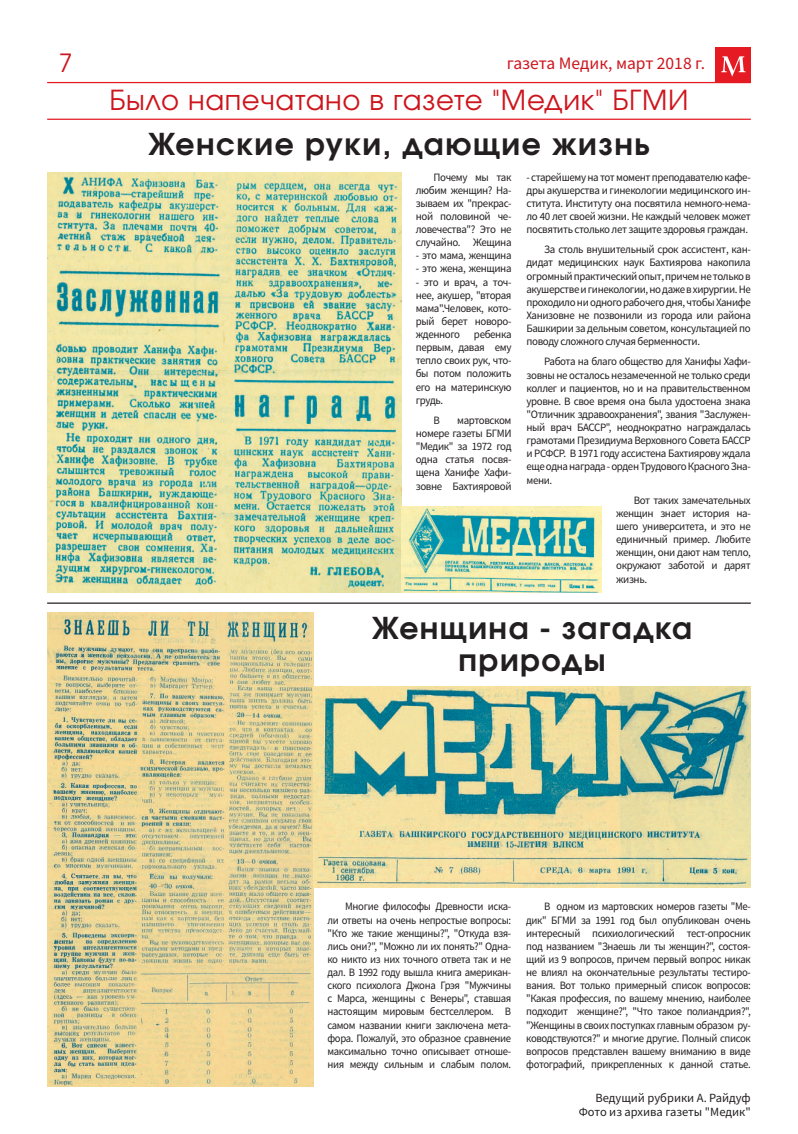
<style>
.page{position:relative;width:798px;height:1134px;background:#fff}
.page>*{position:absolute;margin:0;border:0;box-sizing:border-box;transform-origin:0 0}
.t1{font:700 30px/32.5px "Evolventa";letter-spacing:.05em;color:#231f20;text-align:center}
.t2{font:27.5px "Evolventa";letter-spacing:.025em;color:#cd151d}
.t3{font:25px "Evolventa";color:#cd151d}
.t4{font:17.5px "Source Sans Pro";color:#cd151d}
.t5{font:12.5px/13.1px "Source Sans Pro";color:#231f20;text-align:right}
.t6{font:11.25px/13.1px "Source Sans Pro";letter-spacing:-.035em;color:#231f20;text-align:justify}
.t7{font:11.25px/13.1px "Source Sans Pro";letter-spacing:-.035em;color:#231f20;text-align:justify;scale:.95 1}
</style>
<div class="page">
<div style="left:715px;top:47px;width:35px;height:36px;background:#e51a23"></div>
<svg style="left:721px;top:56px;width:24px;height:21px"></svg>
<hr style="left:47px;top:82px;width:703px;height:1px;background:#e51a23">
<hr style="left:47px;top:119px;width:703px;height:1px;background:#e51a23">
<hr style="left:47px;top:602px;width:703px;height:2px;background:#231f20">
<img style="left:47px;top:172px;width:354px;height:420px">
<img style="left:401px;top:506px;width:200px;height:86px">
<img style="left:47px;top:612px;width:266px;height:475px">
<img style="left:313px;top:687px;width:437px;height:201px">
<h3 class="t3" style="left:59px;top:48px;width:15px">7</h3>
<h3 class="t4" style="left:506px;top:52px;width:200px">газета Медик, март 2018 г.</h3>
<h2 class="t2" style="left:109px;top:83px;width:580px">Было напечатано в газете "Медик" БГМИ</h2>
<h1 class="t1" style="left:148px;top:128px;width:503px">Женские руки, дающие жизнь</h1>
<p class="t6" style="left:415px;top:170px;width:97px;text-indent:18px">Почему мы так любим женщин? На&shy;зываем их "прекрас&shy;ной половиной че&shy;ловечества"? Это не случайно. Жещина</p>
<p class="t6" style="left:415px;top:249px;width:97px">- это мама, женщина</p>
<p class="t6" style="left:415px;top:262px;width:97px">- это жена, женщина</p>
<p class="t6" style="left:415px;top:275px;width:97px">- это и врач, а точ&shy;нее, акушер, "вторая мама".Человек, кото&shy;рый берет новоро&shy;жденного ребенка первым, давая ему тепло своих рук, что&shy;бы потом положить его на материнскую грудь.</p>
<p class="t6" style="left:433px;top:414px;width:8px">В</p>
<p class="t6" style="left:526px;top:170px;width:226px">- старейшему на тот момент преподавателю кафе&shy;дры акушерства и гинекологии медицинского ин&shy;ститута. Институту она посвятила немного-нема&shy;ло 40 лет своей жизни. Не каждый человек может посвятить столько лет защите здоровья граждан.</p>
<p class="t6" style="left:526px;top:243px;width:226px;text-indent:18px">За столь внушительный срок ассистент, кан&shy;дидат медицинских наук Бахтиярова накопила огромный практический опыт, причем не только в акушерстве и гинекологии, но даже в хирургии. Не проходило ни одного рабочего дня, чтобы Ханифе Ханизовне не позвонили из города или района Башкирии за дельным советом, консультацией по поводу сложного случая берменности.</p>
<p class="t6" style="left:526px;top:355px;width:226px;text-indent:18px">Работа на благо общество для Ханифы Хафи&shy;зовны не осталось незамеченной не только среди коллег и пациентов, но и на правительственном уровне. В свое время она была удостоена знака "Отличник здравоохранения", звания "Заслужен&shy;ный врач БАССР", неоднократно награждалась грамотами Президиума Верховного Совета БАССР и РСФСР. В 1971 году ассистена Бахтиярову ждала еще одна награда - орден Трудового Красного Зна&shy;мени.</p>
<p class="t6" style="left:616px;top:493px;width:136px;text-indent:18px">Вот таких замечательных женщин знает история на&shy;шего университета, и это не единичный пример. Любите женщин, они дают нам тепло, окружают заботой и дарят жизнь.</p>
<h1 class="t1" style="left:372px;top:611px;width:321px">Женщина - загадка природы</h1>
<p class="t6" style="left:415px;top:414px;width:97px;text-indent:41px">мартовском номере газеты БГМИ "Медик" за 1972 год одна статья посвя&shy;щена Ханифе Хафи&shy;зовне Бахтияровой</p>
<p class="t7" style="left:327px;top:900px;width:195px;text-indent:18px">Многие философы Древности иска&shy;ли ответы на очень непростые вопросы: "Кто же такие женщины?", "Откуда взя&shy;лись они?", "Можно ли их понять?" Одна&shy;ко никто из них точного ответа так и не дал. В 1992 году вышла книга американ&shy;ского психолога Джона Грэя "Мужчины с Марса, женщины с Венеры", ставшая настоящим мировым бестселлером. В самом названии книги заключена мета&shy;фора. Пожалуй, это образное сравнение максимально точно описывает отноше&shy;ния между сильным и слабым полом.</p>
<p class="t7" style="left:526px;top:900px;width:238px;text-indent:18px">В одном из мартовских номеров газеты "Ме&shy;дик" БГМИ за 1991 год был опубликован очень интересный психиологический тест-опросник под названием "Знаешь ли ты женщин?", состоя&shy;щий из 9 вопросов, причем первый вопрос никак не влиял на окончательные результаты тестиро&shy;вания. Вот только примерный список вопросов: "Какая профессия, по вашему мнению, наиболее подходит женщине?", "Что такое полиандрия?", "Женщины в своих поступках главным образом ру&shy;ководствуются?" и многие другие. Полный список вопросов представлен вашему вниманию в виде фотографий, прикрепленных к данной статье.</p>
<p class="t5" style="left:578px;top:1092px;width:173px">Ведущий рубрики А. Райдуф<br>Фото из архива газеты "Медик"</p>
</div>
